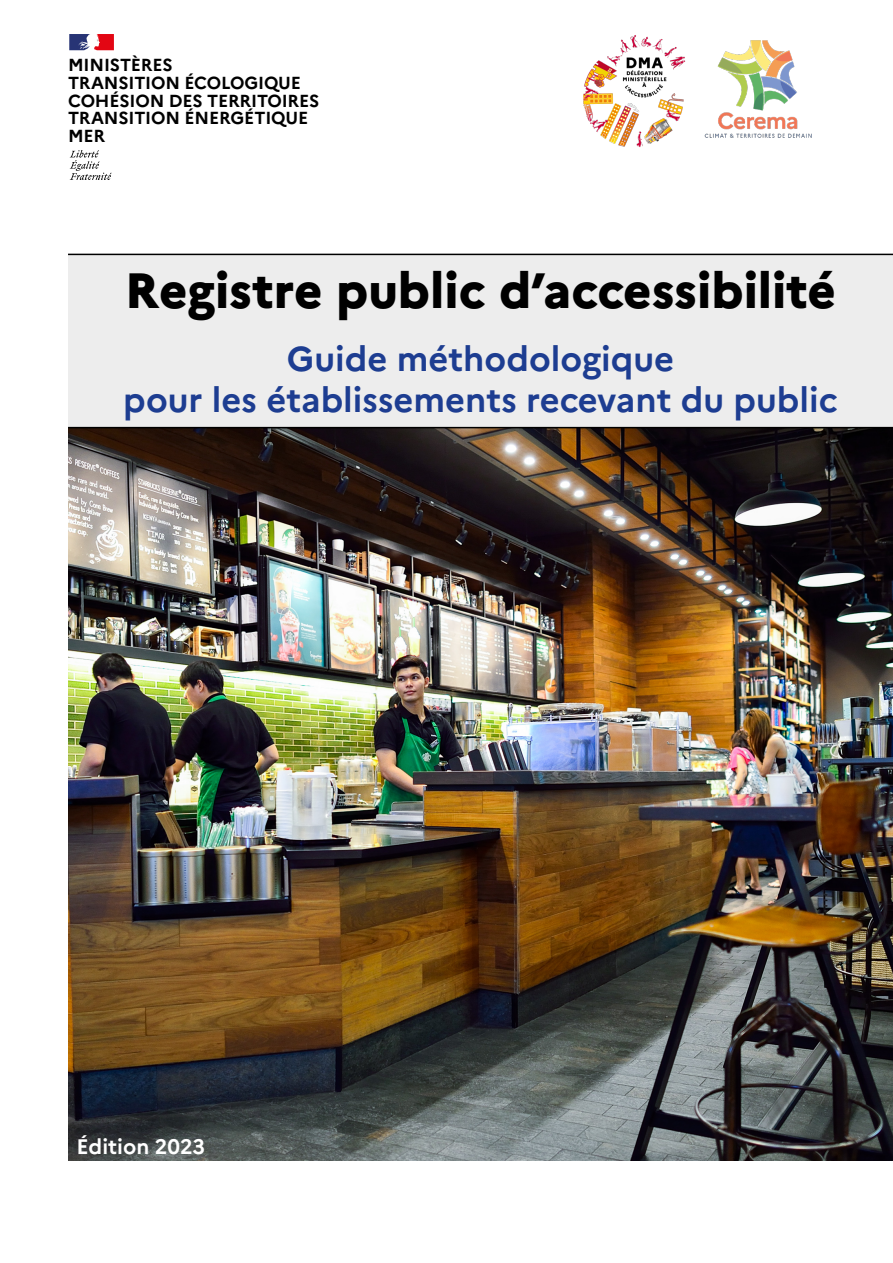
<style>
.page{position:relative;width:893px;height:1263px;background:#fff}
.page>*{position:absolute;margin:0;border:0;box-sizing:border-box;transform-origin:0 0}
.t1{font:800 49.5px "Marianne";color:#000}
.t2{font:700 34.5px/41.4px "Marianne";color:#1d3d91;text-align:center}
.t3{font:700 21px "Marianne";color:#fff}
.t4{font:700 17.4px/17.9px "Marianne";letter-spacing:-.01em;color:#000}
</style>
<div class="page">
<svg style="left:70px;top:150px;width:42px;height:30px"></svg>
<svg style="left:69px;top:34px;width:45px;height:16px"></svg>
<div style="left:68px;top:255px;width:825px;height:173px;background:#ededed"></div>
<img style="left:68px;top:428px;width:825px;height:733px">
<img style="left:583px;top:35px;width:103px;height:112px">
<hr style="left:68px;top:254px;width:825px;height:1px;background:#000">
<hr style="left:68px;top:427px;width:825px;height:1px;background:#000">
<img style="left:704px;top:40px;width:108px;height:98px">
<p class="t4" style="left:68px;top:56px;width:253px">MINISTÈRES<br>TRANSITION ÉCOLOGIQUE<br>COHÉSION DES TERRITOIRES<br>TRANSITION ÉNERGÉTIQUE<br>MER</p>
<h1 class="t1" style="left:125px;top:260px;width:713px">Registre public d’accessibilité</h1>
<h2 class="t2" style="left:123px;top:338px;width:716px">Guide méthodologique<br>pour les établissements recevant du public</h2>
<p class="t3" style="left:77px;top:1133px;width:130px">Édition 2023</p>
</div>
